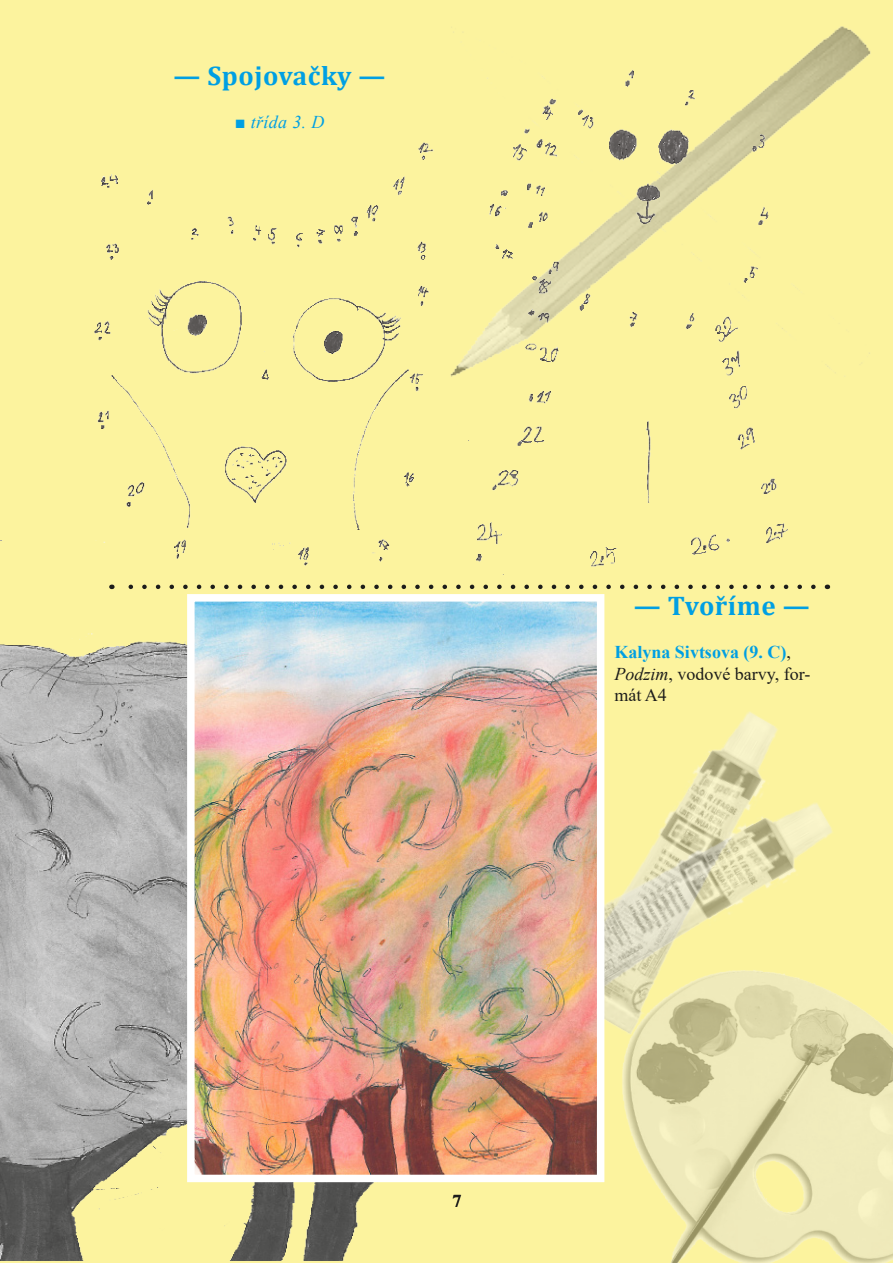
<style>
.page{position:relative;width:893px;height:1263px;background:#fcf39e}
.page>*{position:absolute;margin:0;border:0;box-sizing:border-box;transform-origin:0 0}
.Nadpis{font:700 27px "Cambria";letter-spacing:.02em;color:#009fe3}
.t1{font:18px/21.6px "Times New Roman";color:#1d1d1b}
.Podpis{font:italic 18px "Times New Roman";letter-spacing:.02em;color:#009fe3}
.t2{font:700 18px "Times New Roman";color:#1d1d1b}
.s1{font-weight:700;color:#009fe3}
.s2{font-style:italic}
</style>
<div class="page">
<div style="left:604px;top:651px;width:245px;height:429px;background:#fcf39e"></div>
<img style="left:617px;top:964px;width:276px;height:299px">
<svg style="left:387px;top:585px;width:426px;height:4px;background:#beb879"></svg>
<div style="left:428px;top:0;width:465px;height:405px;background:#fcf39e"></div>
<img style="left:457px;top:64px;width:372px;height:512px">
<div style="left:85px;top:134px;width:372px;height:442px;background:#fcf39e"></div>
<img style="left:0;top:540px;width:387px;height:720px">
<img style="left:604px;top:727px;width:286px;height:346px">
<img style="left:196px;top:603px;width:399px;height:570px">
<div style="left:187px;top:594px;width:417px;height:588px;border:8px solid #fff"></div>
<p class="Nadpis" style="left:174px;top:57px;width:214px">— Spojovačky —</p>
<p class="Podpis" style="left:235px;top:110px;width:91px">■ třída 3. D</p>
<p class="Nadpis" style="left:634px;top:587px;width:178px">— Tvoříme —</p>
<p class="t1" style="left:614px;top:641px;width:197px"><span class="s1">Kalyna Sivtsova (9. C)</span>,<br><span class="s2">Podzim</span>, vodové barvy, for&shy;mát A4</p>
<p class="t2" style="left:453px;top:1188px;width:10px">7</p>
</div>
